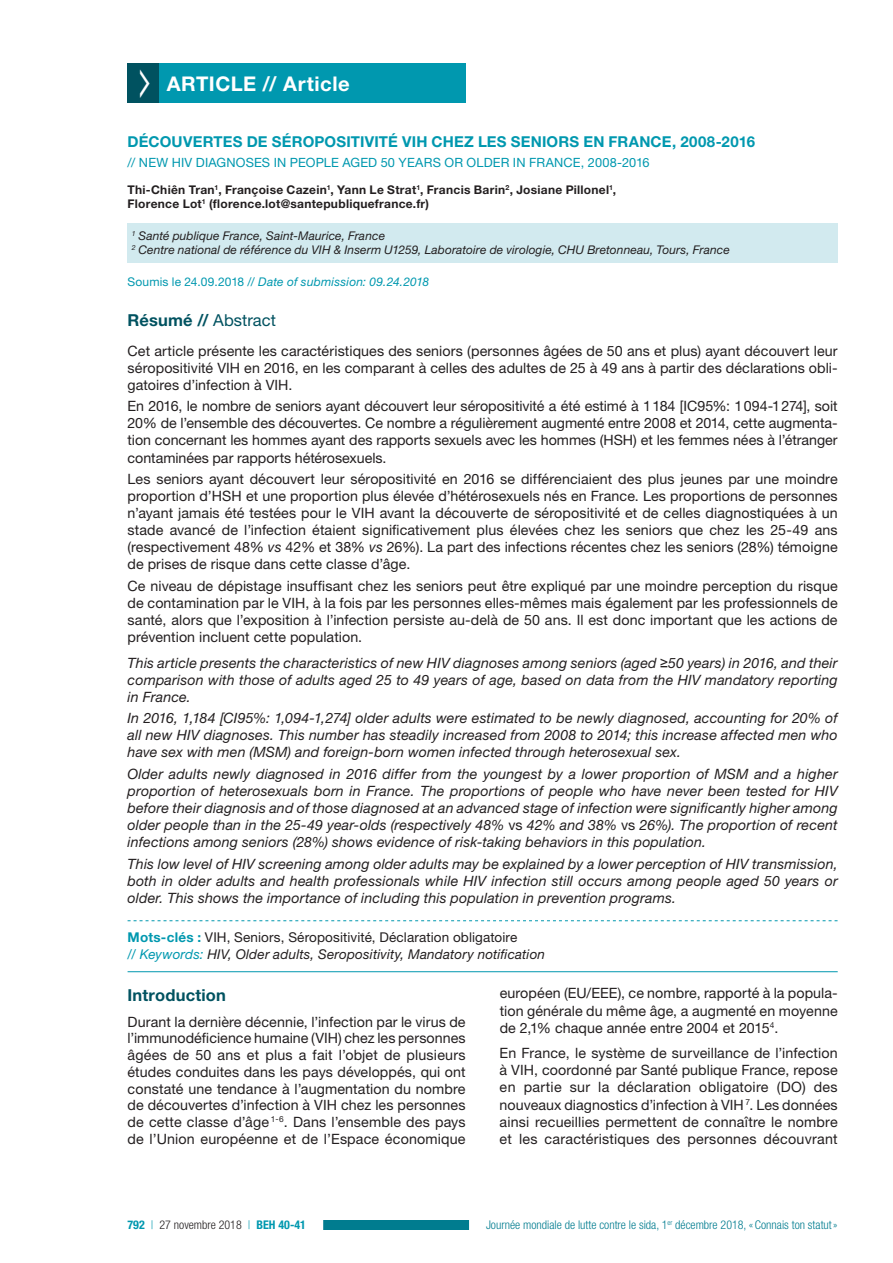
<style>
.page{position:relative;width:893px;height:1263px;background:#fff}
.page>*{position:absolute;margin:0;border:0;box-sizing:border-box;transform-origin:0 0}
.t1{font:700 20.25px "Helvetica Neue LT Std";letter-spacing:.025em;color:#fff}
.t2{font:700 16.5px "Helvetica Neue LT Std";letter-spacing:.01em;color:#005260}
.t3{font:700 15px "Helvetica Neue LT Std";letter-spacing:.01em;color:#0098af}
.t4{font:14.25px/17.1px "Helvetica Neue LT Std";letter-spacing:.005em;color:#231f20;text-align:justify}
.t5{font:italic 14.25px/17.1px "Helvetica Neue LT Std";letter-spacing:.01em;color:#231f20;text-align:justify}
.t6{font:italic 13.5px/16.2px "Helvetica Neue LT Std";letter-spacing:.01em;color:#231f20}
.t7{font:12.75px "Helvetica Neue LT Std";letter-spacing:.01em;color:#0098af}
.t8{font:italic 12px/14.4px "Helvetica Neue LT Std";letter-spacing:.005em;color:#231f20}
.t9{font:700 12px/14.4px "Helvetica Neue LT Std";letter-spacing:.02em;color:#231f20}
.t10{font:300 condensed 12px "Helvetica Neue LT Std";color:#007c8f}
.t11{font:italic 12px "Helvetica Neue LT Std";letter-spacing:.015em;color:#0098af}
.t12{font:300 condensed 12px "Helvetica Neue LT Std";color:#231f20}
.s1{font-style:normal}
.s2{font-weight:400}
.s3{font-style:italic}
.s4{font-family:"Arial";font-style:normal}
.s5{font-weight:700;font-style:normal;color:#0098af}
.s6{color:#0098af}
.s7{font-weight:700;color:#0098af}
</style>
<div class="page">
<div style="left:242px;top:1221px;width:596px;height:9px;background:#007c8f"></div>
<div style="left:110px;top:1219px;width:213px;height:12px;background:#fff"></div>
<div style="left:469px;top:1218px;width:386px;height:13px;background:#fff"></div>
<div style="left:159px;top:64px;width:307px;height:39px;background:#0098af"></div>
<div style="left:128px;top:223px;width:710px;height:40px;background:#d2eaef"></div>
<svg style="left:128px;top:920px;width:710px;height:1px"></svg>
<hr style="left:128px;top:971px;width:710px;height:1px;background:#0098af">
<div style="left:128px;top:64px;width:31px;height:39px;background:#005260"></div>
<h1 class="t1" style="left:167px;top:71px;width:184px">ARTICLE // Article</h1>
<p class="t3" style="left:128px;top:133px;width:629px">DÉCOUVERTES DE SÉROPOSITIVITÉ VIH CHEZ LES SENIORS EN FRANCE, 2008-2016</p>
<p class="t7" style="left:128px;top:155px;width:524px">// NEW HIV DIAGNOSES IN PEOPLE AGED 50 YEARS OR OLDER IN FRANCE, 2008-2016</p>
<p class="t9" style="left:128px;top:182px;width:490px">Thi-Chiên Tran<sup>1</sup>, Françoise Cazein<sup>1</sup>, Yann Le Strat<sup>1</sup>, Francis Barin<sup>2</sup>, Josiane Pillonel<sup>1</sup>,<br>Florence Lot<sup>1</sup> (florence.lot@santepubliquefrance.fr)</p>
<p class="t8" style="left:132px;top:228px;width:599px"><sup>1</sup> Santé publique France, Saint-Maurice, France<br><sup>2</sup> Centre national de référence du VIH &amp; Inserm U1259, Laboratoire de virologie, CHU Bretonneau, Tours, France</p>
<p class="t11" style="left:128px;top:274px;width:303px"><span class="s1">Soumis le 24.09.2018 //</span> Date of submission: 09.24.2018</p>
<p class="t2" style="left:128px;top:310px;width:150px">Résumé // <span class="s2">Abstract</span></p>
<p class="t4" style="left:128px;top:342px;width:712px">Cet article présente les caractéristiques des seniors (personnes âgées de 50 ans et plus) ayant découvert leur séropositivité VIH en 2016, en les comparant à celles des adultes de 25 à 49 ans à partir des déclarations obli&shy;gatoires d’infection à VIH.</p>
<p class="t4" style="left:128px;top:397px;width:712px">En 2016, le nombre de seniors ayant découvert leur séropositivité a été estimé à 1184 [IC95%: 1094-1274], soit 20% de l’ensemble des découvertes. Ce nombre a régulièrement augmenté entre 2008 et 2014, cette augmenta&shy;tion concernant les hommes ayant des rapports sexuels avec les hommes (HSH) et les femmes nées à l’étranger contaminées par rapports hétérosexuels.</p>
<p class="t4" style="left:128px;top:470px;width:712px">Les seniors ayant découvert leur séropositivité en 2016 se différenciaient des plus jeunes par une moindre proportion d’HSH et une proportion plus élevée d’hétérosexuels nés en France. Les proportions de personnes n’ayant jamais été testées pour le VIH avant la découverte de séropositivité et de celles diagnostiquées à un stade avancé de l’infection étaient significativement plus élevées chez les seniors que chez les 25-49 ans (respectivement 48% <span class="s3">vs</span> 42% et 38% <span class="s3">vs</span> 26%). La part des infections récentes chez les seniors (28%) témoigne de prises de risque dans cette classe d’âge.</p>
<p class="t4" style="left:128px;top:577px;width:712px">Ce niveau de dépistage insuffisant chez les seniors peut être expliqué par une moindre perception du risque de contamination par le VIH, à la fois par les personnes elles-mêmes mais également par les professionnels de santé, alors que l’exposition à l’infection persiste au-delà de 50 ans. Il est donc important que les actions de prévention incluent cette population.</p>
<p class="t5" style="left:128px;top:654px;width:712px">This article presents the characteristics of new HIV diagnoses among seniors (aged <span class="s4">≥</span>50 years) in 2016, and their comparison with those of adults aged 25 to 49 years of age, based on data from the HIV mandatory reporting in France.</p>
<p class="t5" style="left:128px;top:709px;width:712px">In 2016, 1,184 [CI95%: 1,094-1,274] older adults were estimated to be newly diagnosed, accounting for 20% of all new HIV diagnoses. This number has steadily increased from 2008 to 2014; this increase affected men who have sex with men (MSM) and foreign-born women infected through heterosexual sex.</p>
<p class="t5" style="left:128px;top:765px;width:712px">Older adults newly diagnosed in 2016 differ from the youngest by a lower proportion of MSM and a higher proportion of heterosexuals born in France. The proportions of people who have never been tested for HIV before their diagnosis and of those diagnosed at an advanced stage of infection were significantly higher among older people than in the 25-49 year-olds (respectively 48% <span class="s1">vs</span> 42% and 38% <span class="s1">vs</span> 26%). The proportion of recent infections among seniors (28%) shows evidence of risk-taking behaviors in this population.</p>
<p class="t5" style="left:128px;top:855px;width:712px">This low level of HIV screening among older adults may be explained by a lower perception of HIV transmission, both in older adults and health professionals while HIV infection still occurs among people aged 50 years or older. This shows the importance of including this population in prevention programs.</p>
<p class="t6" style="left:128px;top:929px;width:419px"><span class="s5">Mots-clés :</span> <span class="s1">VIH, Seniors, Séropositivité, Déclaration obligatoire<br></span><span class="s6">// Keywords:</span> HIV, Older adults, Seropositivity, Mandatory notification</p>
<p class="t2" style="left:128px;top:985px;width:100px">Introduction</p>
<p class="t4" style="left:128px;top:1013px;width:340px;line-height:16.6px">Durant la dernière décennie, l’infection par le virus de l’immunodéficience humaine (VIH) chez les personnes âgées de 50 ans et plus a fait l’objet de plusieurs études conduites dans les pays développés, qui ont constaté une tendance à l’augmentation du nombre de découvertes d’infection à VIH chez les personnes de cette classe d’âge <sup>1-6</sup>. Dans l’ensemble des pays de l’Union européenne et de l’Espace économique</p>
<p class="t4" style="left:500px;top:985px;width:340px">européen (EU/EEE), ce nombre, rapporté à la popula&shy;tion générale du même âge, a augmenté en moyenne de 2,1% chaque année entre 2004 et 2015<sup>4</sup>.</p>
<p class="t4" style="left:500px;top:1044px;width:340px">En France, le système de surveillance de l’infection à VIH, coordonné par Santé publique France, repose en partie sur la déclaration obligatoire (DO) des nouveaux diagnostics d’infection à VIH <sup>7</sup>. Les données ainsi recueillies permettent de connaître le nombre et les caractéristiques des personnes découvrant</p>
<p class="t12" style="left:128px;top:1218px;width:180px"><span class="s7">792</span> <span class="s6">|</span> 27 novembre 2018 <span class="s6">|</span> <span class="s7">BEH 40-41</span></p>
<p class="t10" style="left:486px;top:1218px;width:353px">Journée mondiale de lutte contre le sida, 1<sup>er</sup> décembre 2018, «Connais ton statut»</p>
</div>
